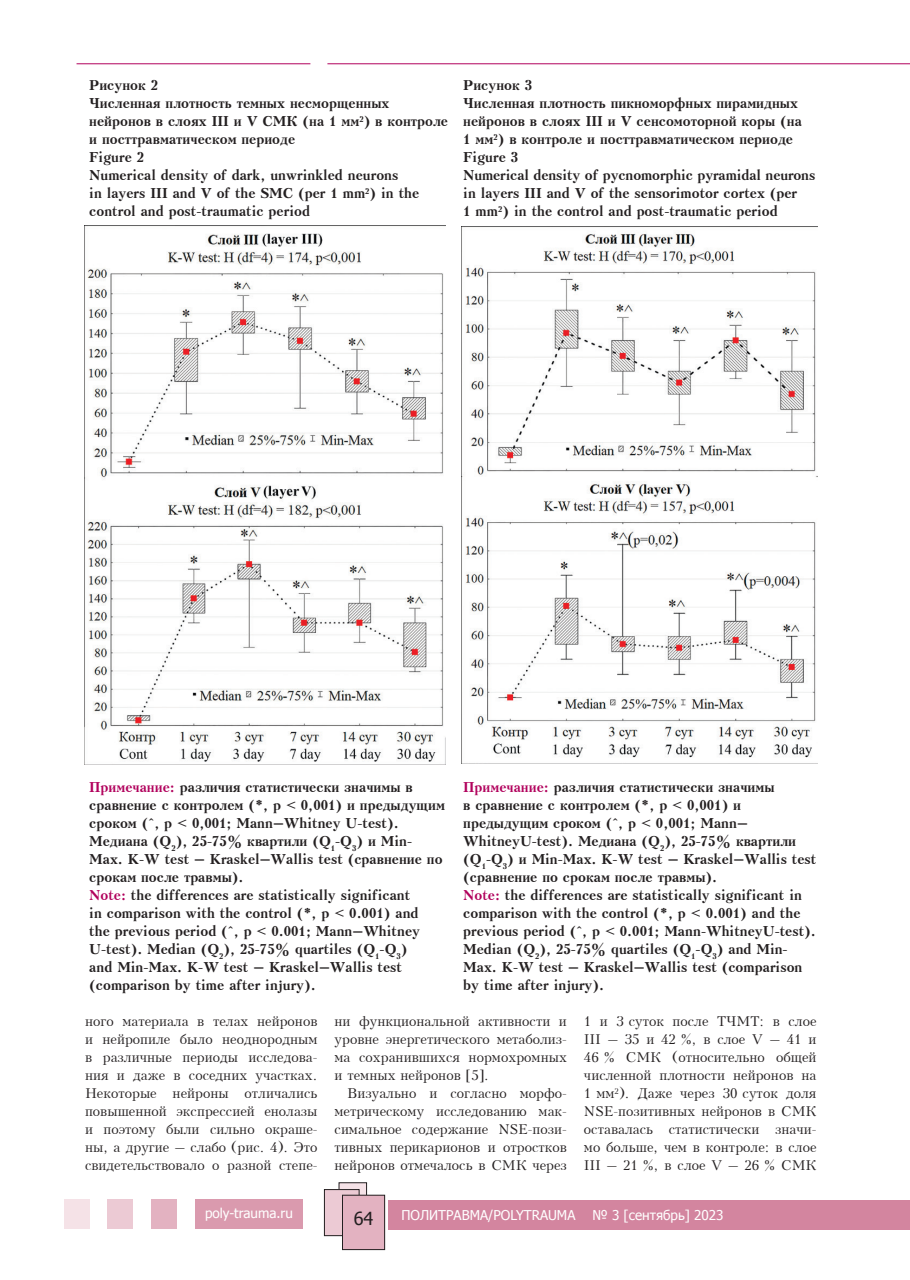
<style>
.page{position:relative;width:910px;height:1280px;background:#fff}
.page>*{position:absolute;margin:0;border:0;box-sizing:border-box;transform-origin:0 0}
.t1{font:18px "Tahoma";color:#231f20}
.t2{font:700 13.5px/18px "Kudrashov";color:#231f20}
.t3{font:13.5px/18px "Kudrashov Plain";color:#231f20;text-align:justify}
.t4{font:13.5px "Tahoma";color:#fff}
.s1{color:#b1015c}
</style>
<div class="page">
<div style="left:196px;top:1198px;width:107px;height:30px;background:#da9aae"></div>
<div style="left:151px;top:1198px;width:25px;height:30px;background:#e3b2c1"></div>
<div style="left:107px;top:1198px;width:26px;height:30px;background:#eccad4"></div>
<div style="left:64px;top:1198px;width:25px;height:30px;background:#f5e2e7"></div>
<div style="left:389px;top:1199px;width:521px;height:30px;background:#d3859f"></div>
<div style="left:339px;top:1183px;width:28px;height:36px;background:#f5e2e7"></div>
<div style="left:339px;top:1182px;width:28px;height:37px;border:1px solid #231f20"></div>
<div style="left:324px;top:1189px;width:35px;height:47px;background:#eccad4"></div>
<div style="left:324px;top:1189px;width:35px;height:47px;border:1px solid #231f20"></div>
<div style="left:342px;top:1195px;width:43px;height:54px;background:#e3b2c1"></div>
<div style="left:342px;top:1195px;width:43px;height:55px;border:1px solid #231f20"></div>
<hr style="left:327px;top:63px;width:583px;height:1px;background:#b1015c">
<hr style="left:77px;top:63px;width:233px;height:1px;background:#b1015c">
<img style="left:85px;top:225px;width:361px;height:539px">
<img style="left:461px;top:226px;width:356px;height:538px">
<p class="t2" style="left:89px;top:76px;width:360px">Рисунок 2<br>Численная плотность темных несморщенных нейронов в слоях III и V СМК (на 1 мм<sup>2</sup>) в контроле и посттравматическом периоде<br>Figure 2<br>Numerical density of dark, unwrinkled neurons<br>in layers III and V of the SMC (per 1 mm<sup>2</sup>) in the control and post-traumatic period</p>
<p class="t2" style="left:463px;top:76px;width:354px">Рисунок 3<br>Численная плотность пикноморфных пирамидных нейронов в слоях III и V сенсомоторной коры (на<br>1 мм<sup>2</sup>) в контроле и посттравматическом периоде Figure 3<br>Numerical density of pycnomorphic pyramidal neurons in layers III and V of the sensorimotor cortex (per<br>1 mm<sup>2</sup>) in the control and post-traumatic period</p>
<p class="t2" style="left:89px;top:778px;width:357px"><span class="s1">Примечание:</span> различия статистически значимы в сравнение с контролем (*, р &lt; 0,001) и предыдущим сроком (^, р &lt; 0,001; Mann–Whitney U-test).<br>Медиана (Q<sub>2</sub>), 25-75% квартили (Q<sub>1</sub>-Q<sub>3</sub>) и Min-Max. K-W test – Kraskel–Wallis test (сравнение по срокам после травмы).<br><span class="s1">Note:</span> the differences are statistically significant<br>in comparison with the control (*, p &lt; 0.001) and<br>the previous period (^, p &lt; 0.001; Mann–Whitney U-test). Median (Q<sub>2</sub>), 25-75% quartiles (Q<sub>1</sub>-Q<sub>3</sub>)<br>and Min-Max. K-W test – Kraskel–Wallis test (comparison by time after injury).</p>
<p class="t2" style="left:463px;top:778px;width:355px"><span class="s1">Примечание:</span> различия статистически значимы<br>в сравнение с контролем (*, р &lt; 0,001) и предыдущим сроком (^, р &lt; 0,001; Mann– WhitneyU-test). Медиана (Q<sub>2</sub>), 25-75% квартили (Q<sub>1</sub>-Q<sub>3</sub>) и Min-Max. K-W test – Kraskel–Wallis test (сравнение по срокам после травмы).<br><span class="s1">Note:</span> the differences are statistically significant in comparison with the control (*, p &lt; 0.001) and the previous period (^, p &lt; 0.001; Mann-WhitneyU-test).<br>Median (Q<sub>2</sub>), 25-75% quartiles (Q<sub>1</sub>-Q<sub>3</sub>) and Min-Max. K-W test – Kraskel–Wallis test (comparison by time after injury).</p>
<p class="t3" style="left:85px;top:1012px;width:234px">ного материала в телах нейронов и нейропиле было неоднородным в различные периоды исследова&shy;ния и даже в соседних участках.<br>Некоторые нейроны отличались повышенной экспрессией енолазы и поэтому были сильно окраше&shy;ны, а другие – слабо (рис. 4). Это свидетельствовало о разной степе-</p>
<p class="t3" style="left:334px;top:1012px;width:234px">ни функциональной активности и уровне энергетического метаболиз&shy;ма сохранившихся нормохромных и темных нейронов [5].</p>
<p class="t3" style="left:334px;top:1084px;width:234px;text-indent:13px">Визуально и согласно морфо&shy;метрическому исследованию мак&shy;симальное содержание NSE-пози&shy;тивных перикарионов и отростков нейронов отмечалось в СМК через</p>
<p class="t3" style="left:584px;top:1012px;width:234px">1 и 3 суток после ТЧМТ: в слое III – 35 и 42 %, в слое V – 41 и 46 % СМК (относительно общей численной плотности нейронов на 1 мм<sup>2</sup>). Даже через 30 суток доля NSE-позитивных нейронов в СМК оставалась статистически значи&shy;мо больше, чем в контроле: в слое III – 21 %, в слое V – 26 % СМК</p>
<p class="t4" style="left:205px;top:1204px;width:89px">poly-trauma.ru</p>
<h1 class="t1" style="left:354px;top:1206px;width:21px">64</h1>
<p class="t4" style="left:401px;top:1206px;width:176px">ПОЛИТРАВМА/POLYTRAUMA</p>
<p class="t4" style="left:592px;top:1206px;width:133px">№ 3 [сентябрь] 2023</p>
</div>
